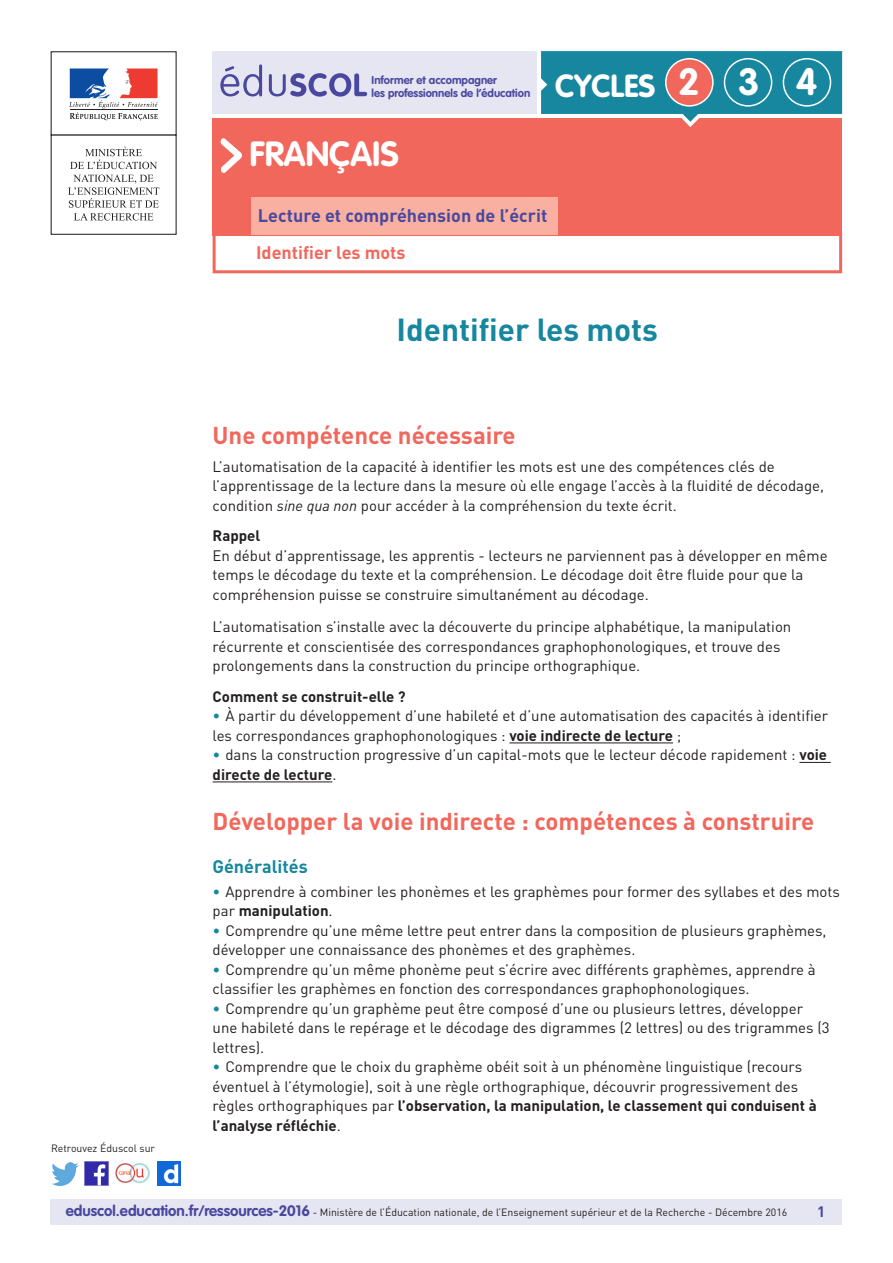
<style>
.page{position:relative;width:893px;height:1263px;background:#fff}
.page>*{position:absolute;margin:0;border:0;box-sizing:border-box;transform-origin:0 0}
.t1{font:700 37.5px "VAG Rounded Std";color:#fff}
._01_Nom_de_la_discip{font:700 34.5px "VAG Rounded Std";color:#fff}
._01_Titre_de_la_fich{font:700 31.5px "DIN Pro";color:#16879f}
.t2{font:700 31.5px "VAG Rounded Std";color:#fff}
._03_Titre_de_niveau{font:700 24px "DIN Pro";color:#f2675c}
._02_Catégorie_ressou{font:700 18px "DIN Pro";color:#4a489e}
._03_Sous-catégorie-r{font:700 18px "DIN Pro";color:#f2675c}
._04_Titre_de_niveau{font:700 18px "DIN Pro";color:#16879f}
._08_Liste_à_puces_ni{font:15px/19.5px "DIN Pro";color:#231f20}
._06_Texte_courant{font:15px/19.5px "DIN Pro";color:#231f20}
._06_Texte_courant-2{font:700 15px "DIN Pro";color:#231f20}
.t3{font:700 15px "DIN Pro";color:#4a489e}
.t4{font:700 11.25px/13.5px "VAG Rounded Std";color:#4a489e}
.t5{font:10.5px "DIN Pro";color:#231f20}
.s1{font-style:italic}
.s2{color:#16879f}
.s3{font-weight:700}
.s4{font-family:"VAG Rounded Std";font-weight:700;font-size:15px;color:#4a489e}
</style>
<div class="page">
<div style="left:213px;top:231px;width:629px;height:42px;border:3px solid #f2675c"></div>
<div style="left:213px;top:118px;width:629px;height:118px;background:#f2675c"></div>
<div style="left:251px;top:197px;width:307px;height:38px;background:#f9b0a0"></div>
<svg style="left:220px;top:138px;width:22px;height:35px"></svg>
<div style="left:213px;top:51px;width:324px;height:63px;background:#e6e5f2"></div>
<svg style="left:220px;top:64px;width:147px;height:33px"></svg>
<div style="left:51px;top:51px;width:126px;height:85px;border:1px solid #231f20"></div>
<svg style="left:69px;top:68px;width:89px;height:52px"></svg>
<hr style="left:70px;top:109px;width:87px;height:1px;background:#231f20">
<svg style="left:70px;top:147px;width:87px;height:22px"></svg>
<svg style="left:68px;top:175px;width:91px;height:46px"></svg>
<svg style="left:541px;top:51px;width:301px;height:76px"></svg>
<div style="left:666px;top:59px;width:47px;height:47px;background:#f2675c;border-radius:50%"></div>
<div style="left:665px;top:58px;width:49px;height:49px;border:2px solid #fff;border-radius:50%"></div>
<div style="left:724px;top:58px;width:48px;height:49px;border:2px solid #fff;border-radius:50%"></div>
<div style="left:783px;top:58px;width:48px;height:49px;border:2px solid #fff;border-radius:50%"></div>
<div style="left:50px;top:1199px;width:791px;height:26px;background:#e6e5f2"></div>
<img style="left:85px;top:1162px;width:23px;height:23px">
<img style="left:51px;top:1163px;width:28px;height:22px">
<img style="left:158px;top:1162px;width:22px;height:23px">
<img style="left:115px;top:1163px;width:35px;height:21px">
<hr style="left:509px;top:742px;width:164px;height:1px;background:#231f20">
<hr style="left:799px;top:762px;width:32px;height:1px;background:#231f20">
<hr style="left:213px;top:781px;width:119px;height:1px;background:#231f20">
<p class="t4" style="left:372px;top:74px;width:160px">Informer et accompagner<br>les professionnels de l’éducation</p>
<p class="t2" style="left:555px;top:67px;width:102px">CYCLES</p>
<p class="t1" style="left:678px;top:60px;width:23px">2</p>
<p class="t1" style="left:738px;top:60px;width:23px">3</p>
<p class="t1" style="left:796px;top:60px;width:23px">4</p>
<p class="_01_Nom_de_la_discip" style="left:249px;top:133px;width:151px">FRANÇAIS</p>
<p class="_02_Catégorie_ressou" style="left:258px;top:204px;width:291px">Lecture et compréhension de l’écrit</p>
<p class="_03_Sous-catégorie-r" style="left:256px;top:240px;width:151px">Identifier les mots</p>
<p class="_01_Titre_de_la_fich" style="left:396px;top:308px;width:263px">Identifier les mots</p>
<p class="t5" style="left:51px;top:1141px;width:106px">Retrouvez Éduscol sur</p>
<p class="_03_Titre_de_niveau" style="left:213px;top:419px;width:305px">Une compétence nécessaire</p>
<p class="_06_Texte_courant" style="left:213px;top:456px;width:613px">L’automatisation de la capacité à identifier les mots est une des compétences clés de l’apprentissage de la lecture dans la mesure où elle engage l’accès à la fluidité de décodage, condition <span class="s1">sine qua non</span> pour accéder à la compréhension du texte écrit.</p>
<p class="_06_Texte_courant-2" style="left:213px;top:526px;width:49px">Rappel</p>
<p class="_06_Texte_courant" style="left:213px;top:545px;width:617px">En début d’apprentissage, les apprentis - lecteurs ne parviennent pas à développer en même temps le décodage du texte et la compréhension. Le décodage doit être fluide pour que la compréhension puisse se construire simultanément au décodage.</p>
<p class="_06_Texte_courant" style="left:213px;top:617px;width:580px">L’automatisation s’installe avec la découverte du principe alphabétique, la manipulation récurrente et conscientisée des correspondances graphophonologiques, et trouve des prolongements dans la construction du principe orthographique.</p>
<p class="_06_Texte_courant-2" style="left:213px;top:686px;width:195px">Comment se construit-elle ?</p>
<p class="_08_Liste_à_puces_ni" style="left:213px;top:706px;width:617px"><span class="s2">•</span> À partir du développement d’une habileté et d’une automatisation des capacités à identifier les correspondances graphophonologiques : <span class="s3">voie indirecte de lecture</span> ;</p>
<p class="_08_Liste_à_puces_ni" style="left:213px;top:745px;width:616px"><span class="s2">•</span> dans la construction progressive d’un capital-mots que le lecteur décode rapidement : <span class="s3">voie directe de lecture</span>.</p>
<p class="_03_Titre_de_niveau" style="left:213px;top:805px;width:603px">Développer la voie indirecte : compétences à construire</p>
<p class="_04_Titre_de_niveau" style="left:213px;top:855px;width:97px">Généralités</p>
<p class="_08_Liste_à_puces_ni" style="left:213px;top:881px;width:629px"><span class="s2">•</span> Apprendre à combiner les phonèmes et les graphèmes pour former des syllabes et des mots par <span class="s3">manipulation</span>.</p>
<p class="_08_Liste_à_puces_ni" style="left:213px;top:920px;width:615px"><span class="s2">•</span> Comprendre qu’une même lettre peut entrer dans la composition de plusieurs graphèmes, développer une connaissance des phonèmes et des graphèmes.</p>
<p class="_08_Liste_à_puces_ni" style="left:213px;top:959px;width:605px"><span class="s2">•</span> Comprendre qu’un même phonème peut s’écrire avec différents graphèmes, apprendre à classifier les graphèmes en fonction des correspondances graphophonologiques.</p>
<p class="_08_Liste_à_puces_ni" style="left:213px;top:998px;width:619px"><span class="s2">•</span> Comprendre qu’un graphème peut être composé d’une ou plusieurs lettres, développer une habileté dans le repérage et le décodage des digrammes (2 lettres) ou des trigrammes (3 lettres).</p>
<p class="_08_Liste_à_puces_ni" style="left:213px;top:1057px;width:606px"><span class="s2">•</span> Comprendre que le choix du graphème obéit soit à un phénomène linguistique (recours éventuel à l’étymologie), soit à une règle orthographique, découvrir progressivement des règles orthographiques par <span class="s3">l’observation, la manipulation, le classement qui conduisent à l’analyse réfléchie</span>.</p>
<p class="t5" style="left:66px;top:1205px;width:723px"><span class="s4">eduscol.education.fr/ressources-2016</span> - Ministère de l’Éducation nationale, de l’Enseignement supérieur et de la Recherche - Décembre 2016</p>
<p class="t3" style="left:817px;top:1201px;width:10px">1</p>
</div>
